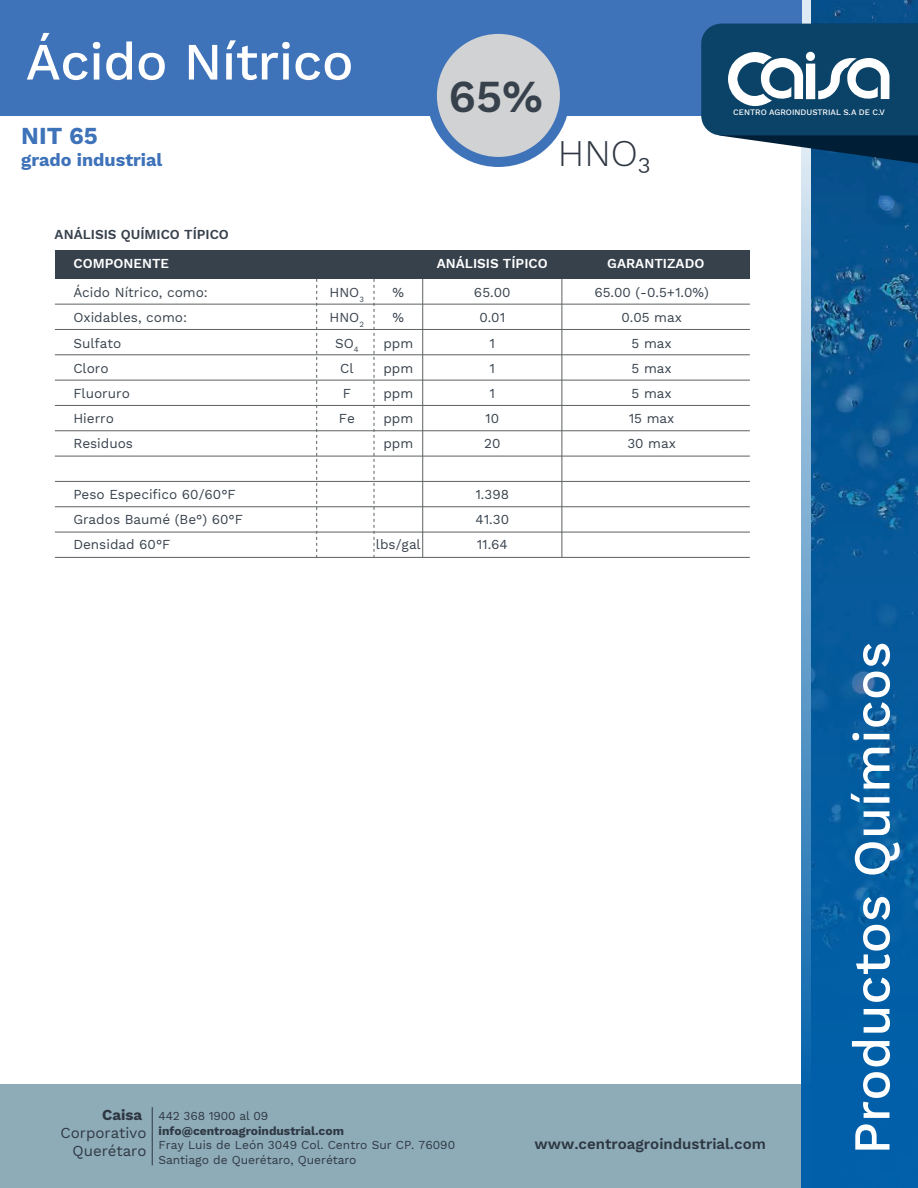
<style>
.page{position:relative;width:918px;height:1188px;background:#fff}
.page>*{position:absolute;margin:0;border:0;box-sizing:border-box;transform-origin:0 0}
.t1{font:500 52.5px "Work Sans";letter-spacing:-.01em;color:#fff}
.t2{font:500 51.75px "Work Sans";color:#fff}
.t3{font:600 45px "Work Sans";color:#37414c}
.t4{font:300 37.05px "Work Sans";color:#2f3843}
.t5{font:700 24px "Work Sans";color:#3e72b9}
.t6{font:700 18px "Work Sans";color:#3e72b9}
.t7{font:600 15px "Work Sans";color:#2e3842}
.t8{font:15px/18px "Work Sans";color:#2e3842;text-align:right}
.t9{font:700 15px "Work Sans";color:#2e3842}
.t10{font:13.5px/25.2px "Work Sans";color:#37414c;text-align:center}
.t11{font:600 13.5px "Work Sans";color:#fff}
.t12{font:600 13.5px "Work Sans";color:#37414c}
.t13{font:12px/14.7px "Work Sans";color:#2e3842}
.t14{font:700 12px "Work Sans";color:#2e3842}
.t15{font:500 8.25px "Work Sans";color:#fff}
</style>
<div class="page">
<div style="left:0;top:1084px;width:918px;height:104px;background:#8eabb8"></div>
<svg style="left:801px;top:0;width:117px;height:1188px;background:#1061a0"></svg>
<div style="left:0;top:0;width:801px;height:115px;background:#3e72b9"></div>
<svg style="left:701px;top:24px;width:217px;height:139px;background:#3e6885"></svg>
<hr style="left:152px;top:1107px;width:1px;height:58px;background:#2e3842">
<div style="left:55px;top:250px;width:695px;height:29px;background:#37414c"></div>
<hr style="left:55px;top:304px;width:695px;height:1px;background:#5d6162">
<hr style="left:55px;top:329px;width:695px;height:1px;background:#5d6162">
<hr style="left:55px;top:354px;width:695px;height:1px;background:#5d6162">
<hr style="left:55px;top:380px;width:695px;height:1px;background:#5d6162">
<hr style="left:55px;top:481px;width:695px;height:1px;background:#5d6162">
<hr style="left:55px;top:456px;width:695px;height:1px;background:#5d6162">
<hr style="left:55px;top:405px;width:695px;height:1px;background:#5d6162">
<hr style="left:55px;top:557px;width:695px;height:1px;background:#5d6162">
<hr style="left:55px;top:430px;width:695px;height:1px;background:#5d6162">
<hr style="left:55px;top:532px;width:695px;height:1px;background:#5d6162">
<hr style="left:55px;top:506px;width:695px;height:1px;background:#5d6162">
<hr style="left:422px;top:279px;width:1px;height:278px;background:#5d6162">
<svg style="left:316px;top:279px;width:1px;height:278px"></svg>
<svg style="left:374px;top:279px;width:1px;height:278px"></svg>
<hr style="left:562px;top:279px;width:1px;height:278px;background:#5d6162">
<div style="left:427px;top:24px;width:143px;height:143px;background:#3e72b9;border-radius:50%"></div>
<div style="left:437px;top:34px;width:123px;height:123px;background:#d1d2d4;border-radius:50%"></div>
<h1 class="t1" style="left:26px;top:31px;width:329px">Ácido Nítrico</h1>
<h3 class="t3" style="left:448px;top:70px;width:96px">65%</h3>
<h3 class="t5" style="left:21px;top:122px;width:78px">NIT 65</h3>
<h3 class="t6" style="left:21px;top:149px;width:143px">grado industrial</h3>
<h3 class="t4" style="left:558px;top:131px;width:94px">HNO₃</h3>
<p class="t12" style="left:55px;top:227px;width:176px">ANÁLISIS QUÍMICO TÍPICO</p>
<p class="t11" style="left:74px;top:256px;width:97px">COMPONENTE</p>
<p class="t11" style="left:437px;top:256px;width:112px">ANÁLISIS TÍPICO</p>
<p class="t11" style="left:607px;top:256px;width:99px">GARANTIZADO</p>
<p class="t10" style="left:73px;top:281px;width:136px;text-align:left">Ácido Nítrico, como:<br>Oxidables, como:<br>Sulfato<br>Cloro<br>Fluoruro<br>Hierro<br>Residuos</p>
<p class="t10" style="left:329px;top:281px;width:36px">HNO<sub>3<br></sub>HNO<sub>2<br></sub>SO<sub>4<br></sub>Cl<br>F<br>Fe</p>
<p class="t10" style="left:383px;top:281px;width:31px">%<br>% ppm ppm ppm ppm ppm</p>
<p class="t10" style="left:474px;top:281px;width:38px">65.00<br>0.01<br>1<br>1<br>1<br>10<br>20</p>
<p class="t10" style="left:594px;top:281px;width:116px">65.00 (-0.5+1.0%)<br>0.05 max<br>5 max<br>5 max<br>5 max<br>15 max<br>30 max</p>
<p class="t10" style="left:73px;top:482px;width:171px;text-align:left">Peso Especifico 60/60°F<br>Grados Baumé (Be°) 60°F<br>Densidad 60°F</p>
<p class="t10" style="left:376px;top:533px;width:46px">lbs/gal</p>
<p class="t10" style="left:475px;top:482px;width:35px;text-align:justify">1.398<br>41.30<br>11.64</p>
<p class="t15" style="left:733px;top:108px;width:153px">CENTRO AGROINDUSTRIAL S.A DE C.V</p>
<p class="t9" style="left:102px;top:1107px;width:42px">Caisa</p>
<p class="t8" style="left:61px;top:1125px;width:87px">Corporativo<br>Querétaro</p>
<p class="t13" style="left:159px;top:1109px;width:111px">442 368 1900 al 09</p>
<p class="t14" style="left:159px;top:1124px;width:187px">info@centroagroindustrial.com</p>
<p class="t13" style="left:159px;top:1138px;width:298px">Fray Luis de León 3049 Col. Centro Sur CP. 76090<br>Santiago de Querétaro, Querétaro</p>
<p class="t7" style="left:534px;top:1135px;width:233px">www.centroagroindustrial.com</p>
<h2 class="t2" style="left:842px;top:1155px;width:515px;rotate:-90deg">Productos Químicos</h2>
</div>
